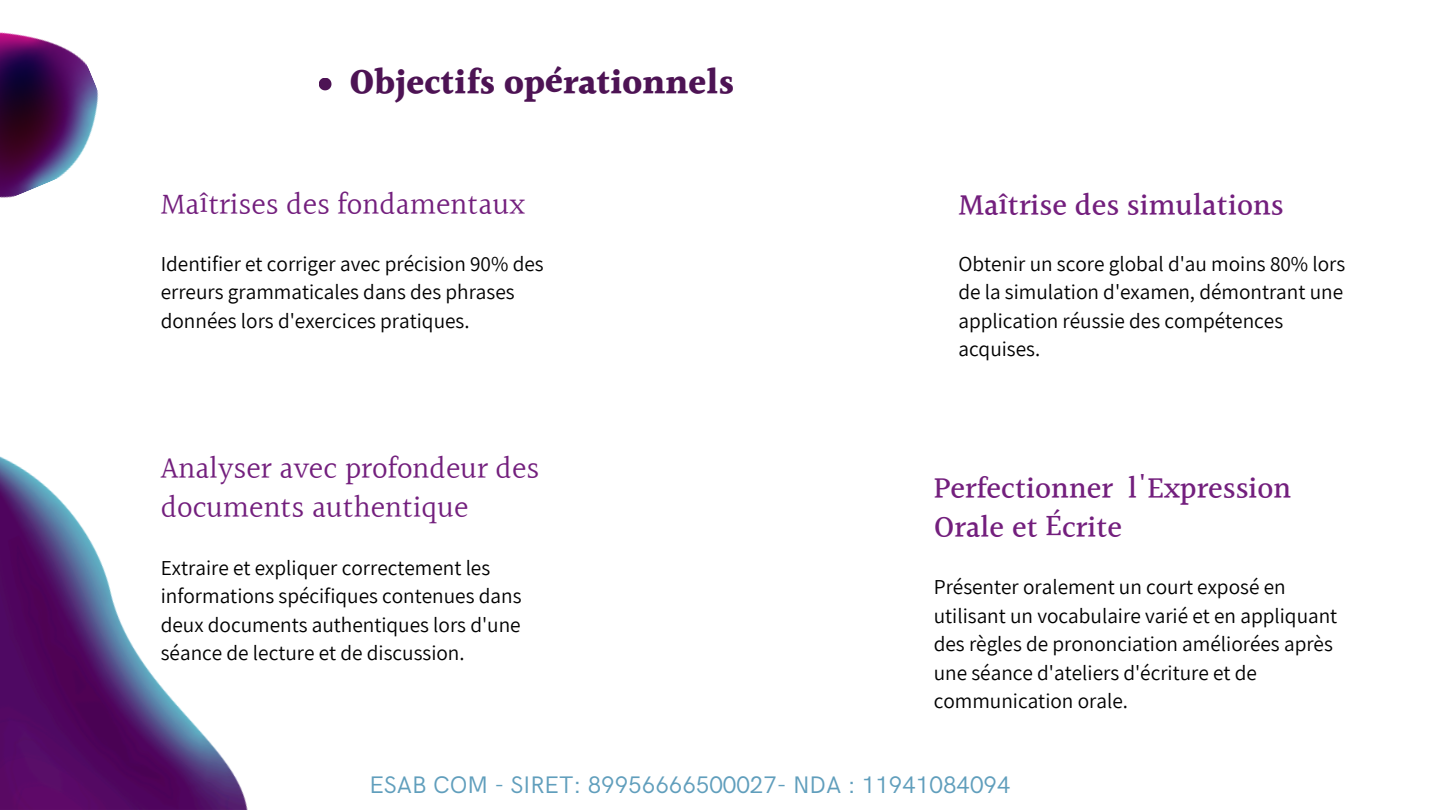
<style>
.page{position:relative;width:1440px;height:810px;background:#fff}
.page>*{position:absolute;margin:0;border:0;box-sizing:border-box;transform-origin:0 0}
.t1{font:700 36px "Halant";color:#4d1354}
.t2{font:30.7px/39px "Halant";color:#731f7d}
.t3{font:500 30.7px/39px "Halant";color:#731f7d}
.t4{font:24px "HK Grotesk";color:#609ebc}
.t5{font:21.2px/28.5px "Assistant";color:#000}
</style>
<div class="page">
<svg style="left:319px;top:78px;width:13px;height:12px"></svg>
<img style="left:0;top:456px;width:248px;height:354px">
<img style="left:0;top:32px;width:99px;height:166px">
<h1 class="t1" style="left:349px;top:55px;width:386px">Objectifs opérationnels</h1>
<h2 class="t2" style="left:161px;top:186px;width:366px">Maîtrises des fondamentaux</h2>
<p class="t5" style="left:161px;top:249px;width:384px">Identifier et corriger avec précision 90% des erreurs grammaticales dans des phrases données lors d'exercices pratiques.</p>
<p class="t2" style="left:161px;top:450px;width:380px">Analyser avec profondeur des documents authentique</p>
<h2 class="t5" style="left:161px;top:553px;width:362px">Extraire et expliquer correctement les informations spécifiques contenues dans deux documents authentiques lors d'une séance de lecture et de discussion.</h2>
<h3 class="t3" style="left:958px;top:187px;width:327px">Maîtrise des simulations</h3>
<h4 class="t5" style="left:958px;top:249px;width:388px">Obtenir un score global d'au moins 80% lors de la simulation d'examen, démontrant une application réussie des compétences acquises.</h4>
<p class="t3" style="left:934px;top:471px;width:359px">Perfectionner l'Expression<br>Orale et Écrite</p>
<p class="t5" style="left:934px;top:572px;width:405px">Présenter oralement un court exposé en utilisant un vocabulaire varié et en appliquant des règles de prononciation améliorées après une séance d'ateliers d'écriture et de communication orale.</p>
<h3 class="t4" style="left:369px;top:771px;width:643px">ESAB COM - SIRET: 89956666500027- NDA : 11941084094</h3>
</div>
